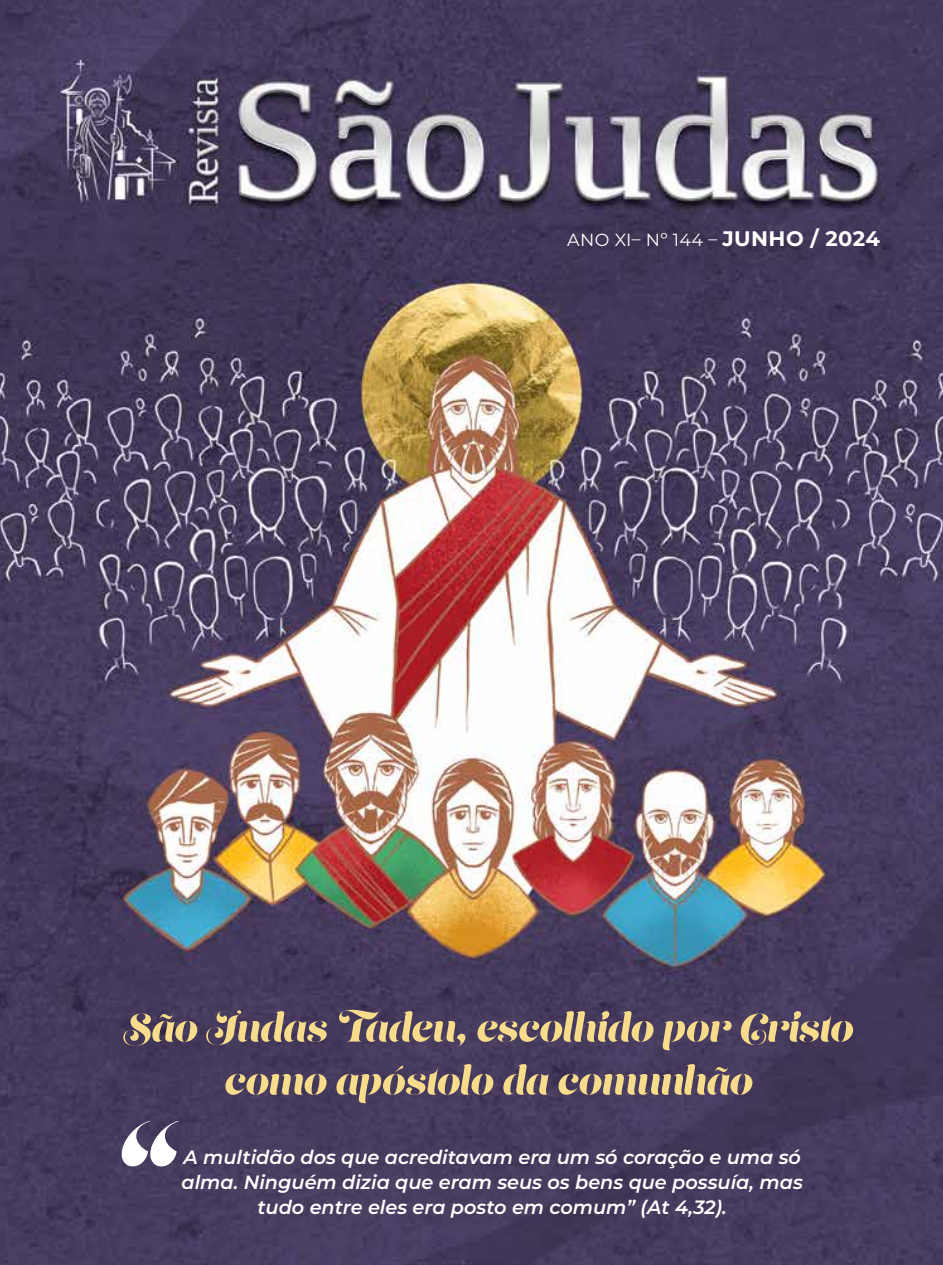
<style>
.page{position:relative;width:943px;height:1265px;background:#fff}
.page>*{position:absolute;margin:0;border:0;box-sizing:border-box;transform-origin:0 0}
.t1{font:130.55px "Lust Script Display";color:#fff}
.t2{font:italic 600 19.25px/24.7px "Montserrat";color:#fff}
.t3{font:17.5px "Montserrat";letter-spacing:.02em;color:#fff}
.s1{font-weight:700;font-size:21px}
</style>
<div class="page">
<img style="left:0;top:0;width:943px;height:1265px">
<svg style="left:225px;top:1064px;width:527px;height:39px;background:#776869"></svg>
<svg style="left:123px;top:1010px;width:730px;height:40px;background:#766769"></svg>
<p class="t3" style="left:567px;top:228px;width:314px">ANO XI– Nº 144 – <span class="s1">JUNHO / 2024</span></p>
<h1 class="t1" style="left:110px;top:1097px;width:67px">“</h1>
<p class="t2" style="left:181px;top:1144px;width:623px">A multidão dos que acreditavam era um só coração e uma só alma. Ninguém dizia que eram seus os bens que possuía, mas</p>
<p class="t2" style="left:257px;top:1194px;width:471px">tudo entre eles era posto em comum” (At 4,32).</p>
</div>
